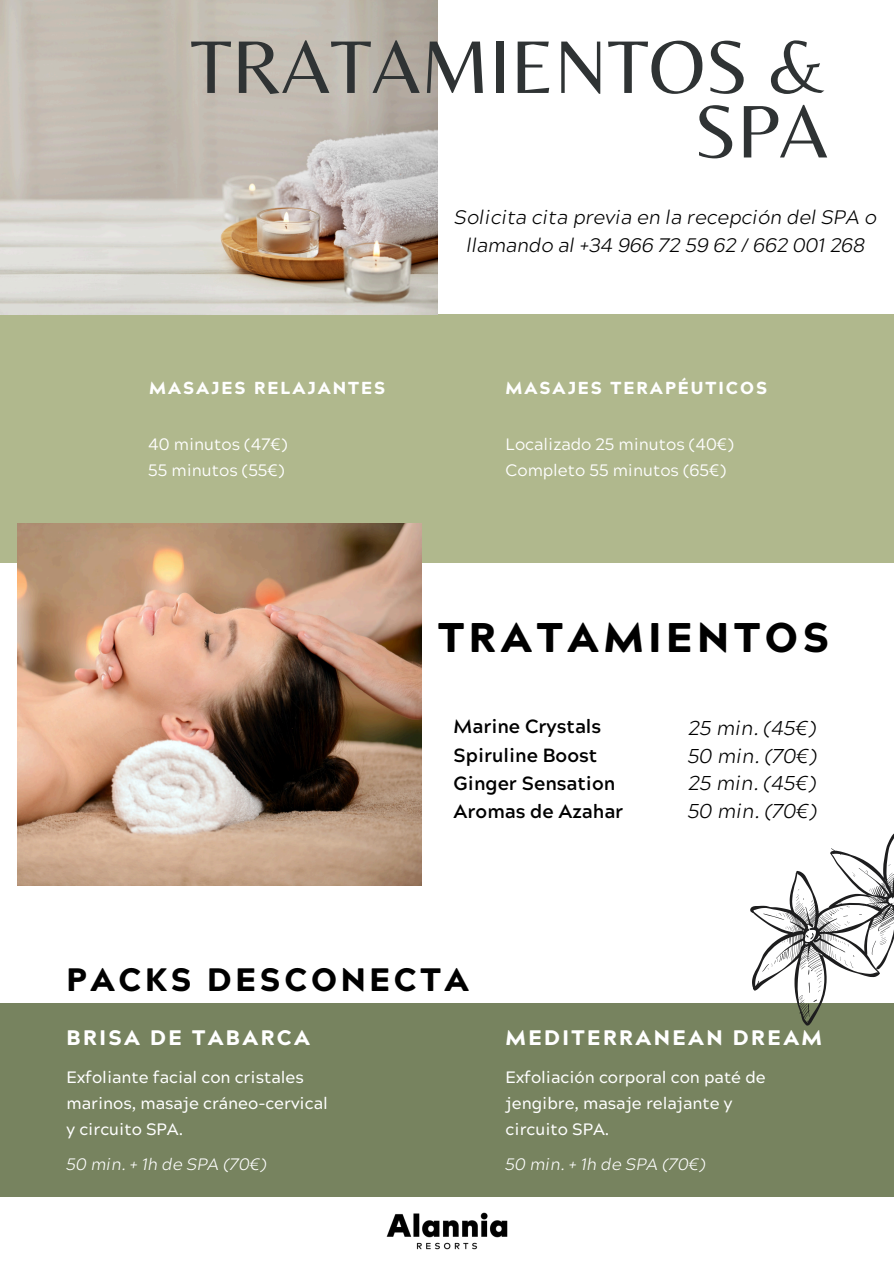
<style>
.page{position:relative;width:894px;height:1264px;background:#fff}
.page>*{position:absolute;margin:0;border:0;box-sizing:border-box;transform-origin:0 0}
.t1{font:77.55px/64.5px "Belleza";color:#2f3334;text-align:right}
.t2{font:900 41.4px "Acherus Grotesque";letter-spacing:.115em;color:#000}
.t3{font:900 32.4px "Acherus Grotesque";letter-spacing:.115em;color:#000}
.t4{font:900 21px "Acherus Grotesque";letter-spacing:.115em;color:#fff}
.t5{font:italic 300 19.95px/27.6px "Acherus Grotesque";color:#000;text-align:justify}
.t6{font:italic 300 19.5px/27px "Acherus Grotesque";color:#000;text-align:center}
.t7{font:700 19.05px/28.3px "Acherus Grotesque";color:#000}
.t8{font:900 17.4px "Acherus Grotesque";letter-spacing:.115em;color:#fff}
.t9{font:500 16.5px/26px "Acherus Grotesque";color:#fff}
.t10{font:16.5px "Acherus Grotesque";color:#fff}
.t11{font:italic 300 16.5px "Acherus Grotesque";color:#fff}
</style>
<div class="page">
<div style="left:0;top:314px;width:893px;height:248px;background:#b0b88d"></div>
<img style="left:18px;top:524px;width:403px;height:361px">
<img style="left:0;top:0;width:437px;height:314px">
<div style="left:0;top:1003px;width:893px;height:193px;background:#77835f"></div>
<img style="left:386px;top:1212px;width:122px;height:38px">
<svg style="left:750px;top:834px;width:143px;height:192px"></svg>
<p class="t1" style="left:190px;top:33px;width:639px">TRATAMIENTOS &amp;<br>SPA</p>
<h1 class="t8" style="left:149px;top:377px;width:238px">MASAJES RELAJANTES</h1>
<h6 class="t10" style="left:148px;top:433px;width:140px">40 minutos (47€)</h6>
<p class="t10" style="left:148px;top:459px;width:137px">55 minutos (55€)</p>
<h3 class="t6" style="left:454px;top:205px;width:423px">Solicita cita previa en la recepción del SPA o llamando al +34 966 72 59 62 / 662 001 268</h3>
<p class="t8" style="left:505px;top:377px;width:263px">MASAJES TERAPÉUTICOS</p>
<p class="t10" style="left:505px;top:433px;width:229px">Localizado 25 minutos (40€)</p>
<p class="t10" style="left:505px;top:459px;width:222px">Completo 55 minutos (65€)</p>
<h4 class="t2" style="left:438px;top:610px;width:393px">TRATAMIENTOS</h4>
<p class="t7" style="left:453px;top:713px;width:171px">Marine Crystals<br>Spiruline Boost<br>Ginger Sensation<br>Aromas de Azahar</p>
<p class="t5" style="left:687px;top:715px;width:130px">25 min. (45€)<br>50 min. (70€)<br>25 min. (45€)<br>50 min. (70€)</p>
<p class="t3" style="left:67px;top:958px;width:404px">PACKS DESCONECTA</p>
<p class="t4" style="left:67px;top:1024px;width:245px">BRISA DE TABARCA</p>
<h5 class="t4" style="left:505px;top:1024px;width:318px">MEDITERRANEAN DREAM</h5>
<h6 class="t9" style="left:67px;top:1064px;width:262px">Exfoliante facial con cristales marinos, masaje cráneo-cervical y circuito SPA.</h6>
<p class="t9" style="left:505px;top:1064px;width:261px">Exfoliación corporal con paté de jengibre, masaje relajante y circuito SPA.</p>
<p class="t11" style="left:67px;top:1153px;width:201px">50 min. + 1h de SPA (70€)</p>
<h2 class="t11" style="left:505px;top:1153px;width:201px">50 min. + 1h de SPA (70€)</h2>
</div>
